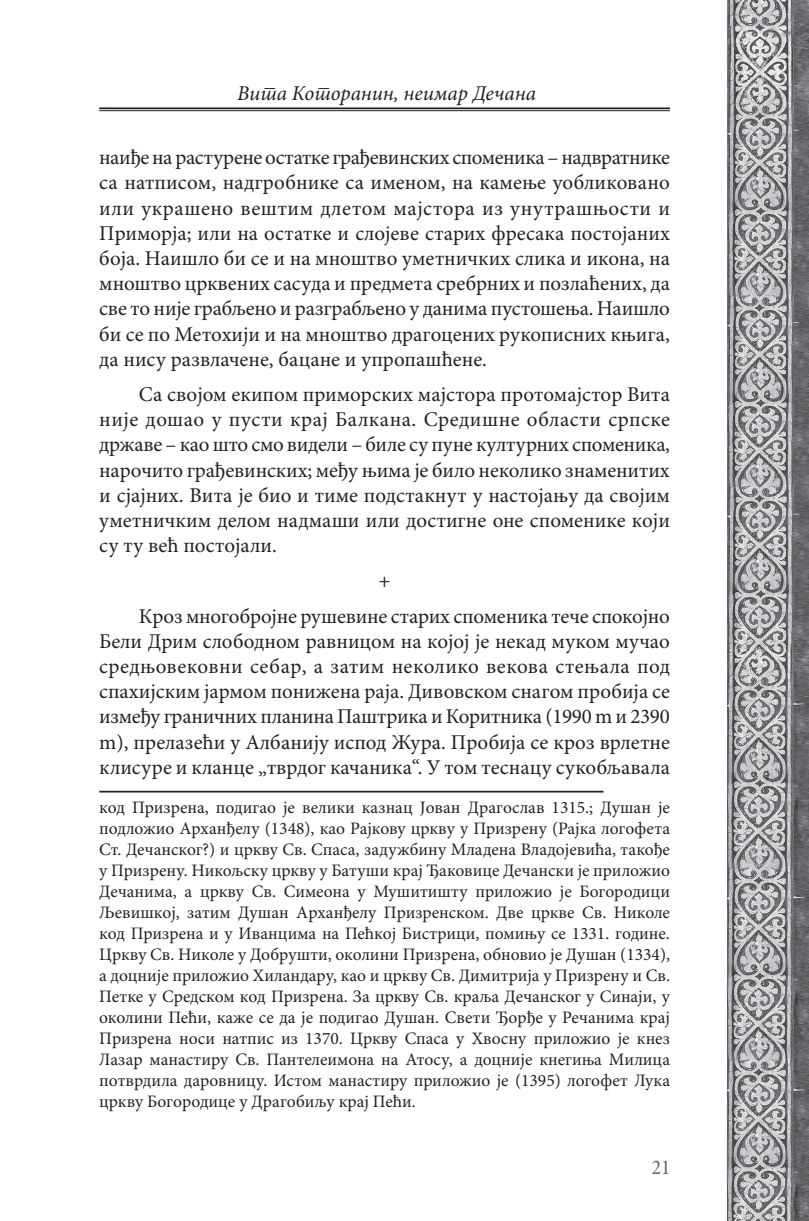
<style>
.page{position:relative;width:809px;height:1221px;background:#fff}
.page>*{position:absolute;margin:0;border:0;box-sizing:border-box;transform-origin:0 0}
.t1{font:21px/25.2px "Minion Pro";color:#231f20;text-align:justify}
.t2{font:italic 21px "Minion Pro";color:#231f20}
.t3{font:condensed 21px "Minion Pro";color:#636366}
.t4{font:17.5px/21px "Minion Pro";color:#231f20;text-align:justify}
</style>
<div class="page">
<hr style="left:99px;top:107px;width:571px;height:2px;background:#231f20">
<hr style="left:99px;top:110px;width:571px;height:1px;background:#231f20">
<img style="left:794px;top:0;width:15px;height:1220px">
<img style="left:727px;top:0;width:67px;height:1220px">
<hr style="left:99px;top:790px;width:504px;height:2px;background:#231f20">
<p class="t2" style="left:237px;top:81px;width:300px">Вита Которанин, неимар Дечана</p>
<p class="t1" style="left:99px;top:146px;width:572px">наиђе на растурене остатке грађевинских споменика – надвратнике са натписом, надгробнике са именом, на камење уобликовано или украшено вештим длетом мајстора из унутрашњости и Приморја; или на остатке и слојеве старих фресака постојаних боја. Наишло би се и на мноштво уметничких слика и икона, на мноштво црквених сасуда и предмета сребрних и позлаћених, да све то није грабљено и разграбљено у данима пустошења. Наишло би се по Метохији и на мноштво драгоцених рукописних књига, да нису развлачене, бацане и упропашћене.</p>
<p class="t1" style="left:99px;top:382px;width:572px;text-indent:40px">Са својом екипом приморских мајстора протомајстор Вита није дошао у пусти крај Балкана. Средишне области српске државе – као што смо видели – биле су пуне културних споменика, нарочито грађевинских; међу њима је било неколико знаменитих и сјајних. Вита је био и тиме подстакнут у настојању да својим уметничким делом надмаши или достигне оне споменике који су ту већ постојали.</p>
<p class="t1" style="left:139px;top:564px;width:532px;line-height:35.2px;text-indent:239px">+<br>Кроз многобројне рушевине старих споменика тече спокојно</p>
<p class="t1" style="left:99px;top:629px;width:572px">Бели Дрим слободном равницом на којој је некад муком мучао средњовековни себар, а затим неколико векова стењала под спахијским јармом понижена раја. Дивовском снагом пробија се између граничних планина Паштрика и Коритника (1990 m и 2390 m), прелазећи у Албанију испод Жура. Пробија се кроз врлетне клисуре и кланце „тврдог качаника“. У том теснацу сукобљавала</p>
<p class="t4" style="left:99px;top:797px;width:572px">код Призрена, подигао је велики казнац Јован Драгослав 1315.; Душан је подложио Арханђелу (1348), као Рајкову цркву у Призрену (Рајка логофета Ст. Дечанског?) и цркву Св. Спаса, задужбину Младена Владојевића, такође у Призрену. Никољску цркву у Батуши крај Ђаковице Дечански је приложио Дечанима, а цркву Св. Симеона у Мушитишту приложио је Богородици Љевишкој, затим Душан Арханђелу Призренском. Две цркве Св. Николе код Призрена и у Иванцима на Пећкој Бистрици, помињу се 1331. године.<br>Цркву Св. Николе у Добрушти, околини Призрена, обновио је Душан (1334), а доцније приложио Хиландару, као и цркву Св. Димитрија у Призрену и Св.<br>Петке у Средском код Призрена. За цркву Св. краља Дечанског у Синаји, у околини Пећи, каже се да је подигао Душан. Свети Ђорђе у Речанима крај Призрена носи натпис из 1370. Цркву Спаса у Хвосну приложио је кнез Лазар манастиру Св. Пантелеимона на Атосу, а доцније кнегиња Милица потврдила даровницу. Истом манастиру приложио је (1395) логофет Лука цркву Богородице у Драгобиљу крај Пећи.</p>
<p class="t3" style="left:652px;top:1153px;width:20px">21</p>
</div>
